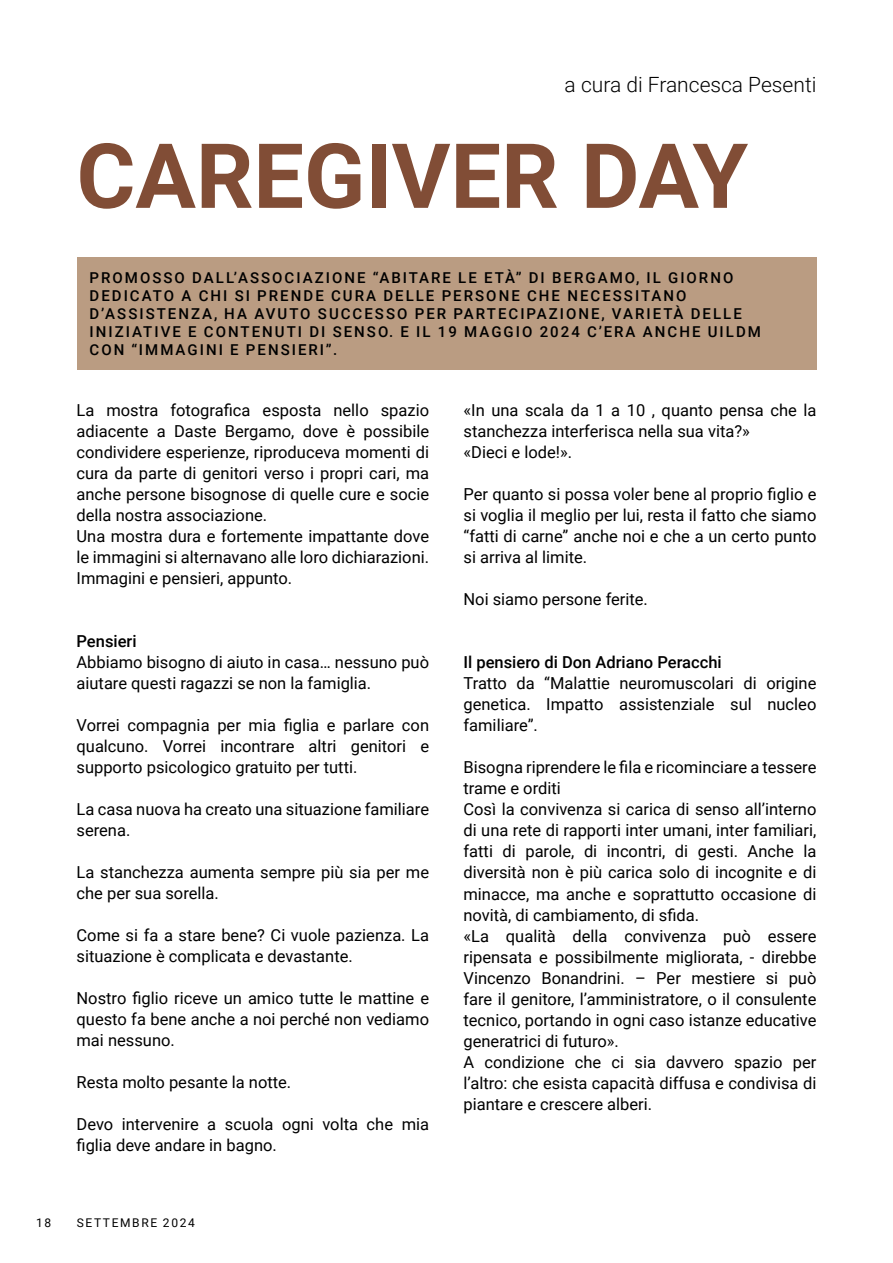
<style>
.page{position:relative;width:893px;height:1263px;background:#fff}
.page>*{position:absolute;margin:0;border:0;box-sizing:border-box;transform-origin:0 0}
.t1{font:700 90px "Roboto";color:#814d36}
.t2{font:300 21px "Roboto";color:#000}
.t3{font:16.5px/21px "Roboto";color:#000}
.t4{font:500 16.5px "Roboto";color:#000}
.t5{font:500 15px/18px "Roboto";letter-spacing:.135em;color:#000}
.t6{font:12px "Roboto";letter-spacing:.135em;color:#000}
</style>
<div class="page">
<div style="left:77px;top:257px;width:739px;height:113px;background:#ba9c82"></div>
<p class="t2" style="left:565px;top:70px;width:253px">a cura di Francesca Pesenti</p>
<h1 class="t1" style="left:77px;top:113px;width:673px">CAREGIVER DAY</h1>
<p class="t5" style="left:90px;top:268px;width:673px">PROMOSSO DALL’ASSOCIAZIONE “ABITARE LE ETÀ” DI BERGAMO, IL GIORNO DEDICATO A CHI SI PRENDE CURA DELLE PERSONE CHE NECESSITANO D’ASSISTENZA, HA AVUTO SUCCESSO PER PARTECIPAZIONE, VARIETÀ DELLE INIZIATIVE E CONTENUTI DI SENSO. E IL 19 MAGGIO 2024 C’ERA ANCHE UILDM CON “IMMAGINI E PENSIERI”.</p>
<p class="t3" style="left:77px;top:399px;width:354px">La mostra fotografica esposta nello spazio adiacente a Daste Bergamo, dove è possibile condividere esperienze, riproduceva momenti di cura da parte di genitori verso i propri cari, ma anche persone bisognose di quelle cure e socie della nostra associazione.<br>Una mostra dura e fortemente impattante dove le immagini si alternavano alle loro dichiarazioni.<br>Immagini e pensieri, appunto.</p>
<p class="t4" style="left:77px;top:630px;width:62px">Pensieri</p>
<p class="t3" style="left:77px;top:651px;width:354px">Abbiamo bisogno di aiuto in casa… nessuno può aiutare questi ragazzi se non la famiglia.</p>
<p class="t3" style="left:77px;top:714px;width:354px;text-align:justify">Vorrei compagnia per mia figlia e parlare con qualcuno. Vorrei incontrare altri genitori e supporto psicologico gratuito per tutti.</p>
<p class="t3" style="left:77px;top:798px;width:354px">La casa nuova ha creato una situazione familiare serena.</p>
<p class="t3" style="left:77px;top:861px;width:354px">La stanchezza aumenta sempre più sia per me che per sua sorella.</p>
<p class="t3" style="left:77px;top:924px;width:354px">Come si fa a stare bene? Ci vuole pazienza. La situazione è complicata e devastante.</p>
<p class="t3" style="left:77px;top:987px;width:354px;text-align:justify">Nostro figlio riceve un amico tutte le mattine e questo fa bene anche a noi perché non vediamo mai nessuno.</p>
<p class="t3" style="left:77px;top:1071px;width:216px">Resta molto pesante la notte.</p>
<p class="t3" style="left:77px;top:1113px;width:354px">Devo intervenire a scuola ogni volta che mia figlia deve andare in bagno.</p>
<p class="t6" style="left:36px;top:1214px;width:17px">18</p>
<p class="t6" style="left:77px;top:1214px;width:120px">SETTEMBRE 2024</p>
<p class="t3" style="left:463px;top:399px;width:354px">«In una scala da 1 a 10 , quanto pensa che la stanchezza interferisca nella sua vita?»<br>«Dieci e lode!».</p>
<p class="t3" style="left:463px;top:483px;width:354px;text-align:justify">Per quanto si possa voler bene al proprio figlio e si voglia il meglio per lui, resta il fatto che siamo “fatti di carne” anche noi e che a un certo punto si arriva al limite.</p>
<p class="t3" style="left:463px;top:588px;width:186px">Noi siamo persone ferite.</p>
<p class="t4" style="left:463px;top:651px;width:260px">Il pensiero di Don Adriano Peracchi</p>
<p class="t3" style="left:463px;top:672px;width:354px;text-align:justify">Tratto da “Malattie neuromuscolari di origine genetica. Impatto assistenziale sul nucleo familiare”.</p>
<p class="t3" style="left:463px;top:756px;width:354px">Bisogna riprendere le fila e ricominciare a tessere trame e orditi<br>Così la convivenza si carica di senso all’interno di una rete di rapporti inter umani, inter familiari, fatti di parole, di incontri, di gesti. Anche la diversità non è più carica solo di incognite e di minacce, ma anche e soprattutto occasione di novità, di cambiamento, di sfida.<br>«La qualità della convivenza può essere ripensata e possibilmente migliorata, - direbbe Vincenzo Bonandrini. – Per mestiere si può fare il genitore, l’amministratore, o il consulente tecnico, portando in ogni caso istanze educative generatrici di futuro».<br>A condizione che ci sia davvero spazio per l’altro: che esista capacità diffusa e condivisa di piantare e crescere alberi.</p>
</div>
